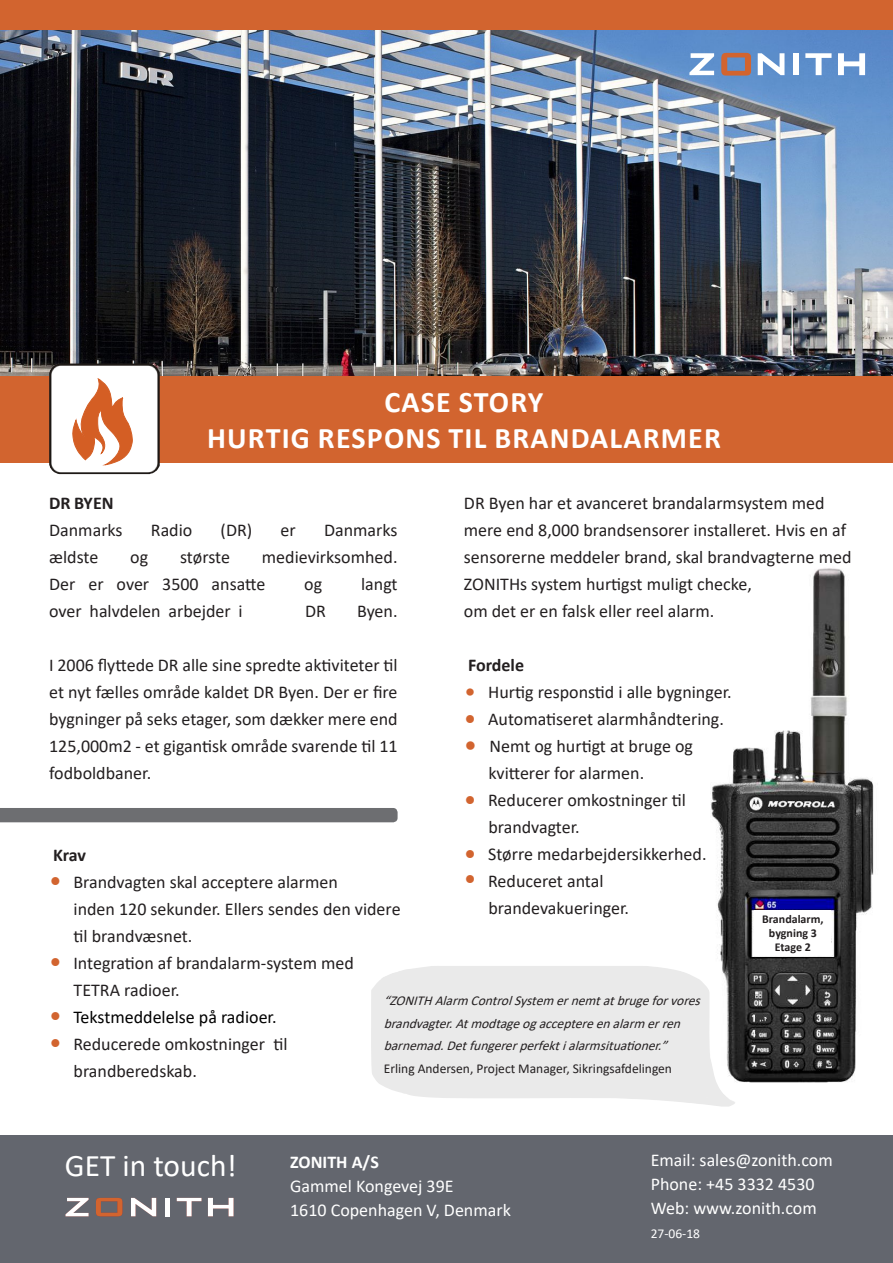
<style>
.page{position:relative;width:893px;height:1263px;background:#fff}
.page>*{position:absolute;margin:0;border:0;box-sizing:border-box;transform-origin:0 0}
.t1{font:31.5px "Calibri";color:#fff}
.t2{font:700 30px/36px "Calibri";letter-spacing:.04em;color:#fff;text-align:center}
.t3{font:18px/27px "Calibri";color:#231f20}
.t4{font:18px/24px "Calibri";color:#fff}
.t5{font:18px "Calibri";color:#000}
.t6{font:700 18px "Calibri";color:#231f20}
.t7{font:700 18px "Calibri";color:#fff}
.t8{font:italic 13.5px/22.5px "Calibri";color:#231f20}
.t9{font:13.5px "Calibri";color:#231f20}
.t10{font:13.5px "Calibri";color:#fff}
.t11{font:700 12px/14.4px "Calibri";color:#231f20;text-align:center}
.s1{font-weight:300;font-size:25.5px;color:#d2642f}
.s2{font-size:25.5px;color:#d2642f}
.s3{font-size:27px;color:#d2642f}
</style>
<div class="page">
<img style="left:711px;top:568px;width:163px;height:515px">
<div style="left:0;top:1135px;width:893px;height:128px;background:#63666e"></div>
<img style="left:0;top:30px;width:893px;height:346px">
<div style="left:0;top:0;width:893px;height:30px;background:#d2642f"></div>
<div style="left:0;top:808px;width:398px;height:14px;background:#6d6e71"></div>
<div style="left:0;top:376px;width:893px;height:87px;background:#d2642f"></div>
<div style="left:793px;top:53px;width:6px;height:22px;background:#fff"></div>
<svg style="left:805px;top:53px;width:27px;height:22px"></svg>
<svg style="left:838px;top:53px;width:27px;height:22px"></svg>
<svg style="left:721px;top:53px;width:30px;height:23px"></svg>
<svg style="left:689px;top:53px;width:25px;height:22px"></svg>
<svg style="left:758px;top:53px;width:26px;height:22px"></svg>
<img style="left:49px;top:363px;width:111px;height:111px">
<div style="left:54px;top:376px;width:101px;height:87px;background:#fff"></div>
<svg style="left:72px;top:379px;width:61px;height:86px"></svg>
<svg style="left:66px;top:1198px;width:23px;height:18px"></svg>
<svg style="left:96px;top:1198px;width:26px;height:18px"></svg>
<svg style="left:131px;top:1198px;width:25px;height:18px"></svg>
<div style="left:165px;top:1198px;width:5px;height:18px;background:#fff"></div>
<svg style="left:177px;top:1198px;width:24px;height:18px"></svg>
<svg style="left:208px;top:1198px;width:26px;height:18px"></svg>
<div style="left:755px;top:910px;width:76px;height:45px;background:#fff"></div>
<h2 class="t2" style="left:207px;top:386px;width:515px">CASE STORY<br>HURTIG RESPONS TIL BRANDALARMER</h2>
<p class="t3" style="left:464px;top:489px;width:389px">DR Byen har et avanceret brandalarmsystem med mere end 8,000 brandsensorer installeret. Hvis en af sensorerne meddeler brand, skal brandvagterne med ZONITHs system hurtigst muligt checke,<br>om det er en falsk eller reel alarm.</p>
<p class="t6" style="left:49px;top:496px;width:66px">DR BYEN</p>
<p class="t3" style="left:49px;top:516px;width:75px">Danmarks</p>
<p class="t3" style="left:151px;top:516px;width:43px">Radio</p>
<p class="t3" style="left:221px;top:516px;width:33px">(DR)</p>
<p class="t3" style="left:281px;top:516px;width:17px">er</p>
<p class="t3" style="left:324px;top:516px;width:75px">Danmarks</p>
<p class="t3" style="left:49px;top:543px;width:51px">ældste</p>
<p class="t3" style="left:130px;top:543px;width:19px">og</p>
<p class="t3" style="left:180px;top:543px;width:51px">største</p>
<p class="t3" style="left:49px;top:543px;width:350px;text-indent:213px">medievirksomhed.<br>Der er over 3500 ansatte</p>
<p class="t3" style="left:304px;top:570px;width:19px">og</p>
<p class="t3" style="left:361px;top:570px;width:38px">langt</p>
<p class="t3" style="left:49px;top:597px;width:195px">over halvdelen arbejder i</p>
<p class="t3" style="left:305px;top:597px;width:22px">DR</p>
<p class="t3" style="left:357px;top:597px;width:42px">Byen.</p>
<p class="t3" style="left:49px;top:651px;width:350px;text-align:justify">I 2006 flyttede DR alle sine spredte aktiviteter til et nyt fælles område kaldet DR Byen. Der er fire bygninger på seks etager, som dækker mere end 125,000m2 - et gigantisk område svarende til 11 fodboldbaner.</p>
<p class="t6" style="left:468px;top:658px;width:58px">Fordele</p>
<p class="t3" style="left:464px;top:678px;width:269px"><span class="s1">•</span> Hurtig responstid i alle bygninger.</p>
<p class="t3" style="left:464px;top:705px;width:261px"><span class="s2">•</span> Automatiseret alarmhåndtering.</p>
<p class="t3" style="left:488px;top:732px;width:206px;text-indent:-24px"><span class="s3">•</span> Nemt og hurtigt at bruge og kvitterer for alarmen.</p>
<p class="t3" style="left:488px;top:786px;width:199px;text-indent:-24px"><span class="s2">•</span> Reducerer omkostninger til brandvagter.</p>
<p class="t3" style="left:464px;top:840px;width:244px"><span class="s2">•</span> Større medarbejdersikkerhed.</p>
<p class="t3" style="left:488px;top:867px;width:142px;text-indent:-24px"><span class="s2">•</span> Reduceret antal brandevakueringer.</p>
<p class="t6" style="left:53px;top:848px;width:34px">Krav</p>
<p class="t3" style="left:74px;top:868px;width:329px;text-indent:-24px"><span class="s2">•</span> Brandvagten skal acceptere alarmen<br>inden 120 sekunder. Ellers sendes den videre til brandvæsnet.</p>
<p class="t3" style="left:74px;top:949px;width:282px;text-indent:-24px"><span class="s2">•</span> Integration af brandalarm-system med<br>TETRA radioer.</p>
<p class="t5" style="left:49px;top:1004px;width:229px"><span class="s2">•</span> Tekstmeddelelse på radioer.</p>
<p class="t3" style="left:74px;top:1030px;width:215px;text-indent:-24px"><span class="s2">•</span> Reducerede omkostninger til brandberedskab.</p>
<p class="t11" style="left:762px;top:912px;width:63px">Brandalarm, bygning 3<br>Etage 2</p>
<p class="t8" style="left:384px;top:989px;width:323px">“ZONITHAlarm ControlSystem ernemtatbrugeforvores brandvagter.Atmodtageogacceptereenalarm erren barnemad.Detfungererperfektialarmsituationer.”</p>
<p class="t9" style="left:384px;top:1059px;width:290px">Erling Andersen, Project Manager, Sikringsafdelingen</p>
<h1 class="t1" style="left:65px;top:1144px;width:173px">GET in touch!</h1>
<p class="t7" style="left:290px;top:1155px;width:90px">ZONITH A/S</p>
<p class="t4" style="left:290px;top:1174px;width:222px">Gammel Kongevej 39E<br>1610 Copenhagen V, Denmark</p>
<p class="t4" style="left:651px;top:1148px;width:183px">Email: sales@zonith.com<br>Phone: +45 3332 4530<br>Web: www.zonith.com</p>
<p class="t10" style="left:651px;top:1224px;width:51px">27-06-18</p>
</div>
